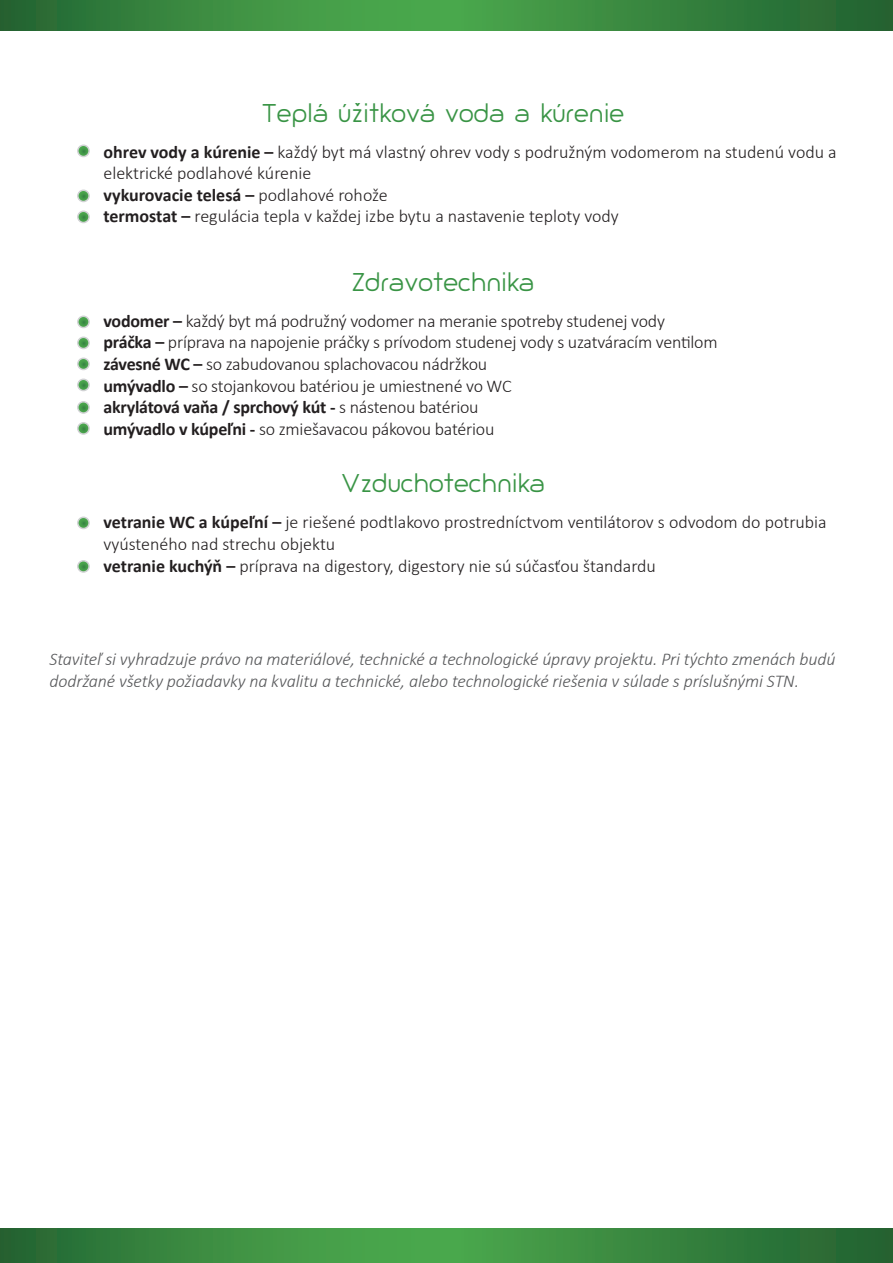
<style>
.page{position:relative;width:893px;height:1263px;background:#fff}
.page>*{position:absolute;margin:0;border:0;box-sizing:border-box;transform-origin:0 0}
.t1{font:24px "Giorgio";color:#399445}
.t2{font:300 18px/21.6px "Calibri";letter-spacing:-.015em;color:#231f20}
.t3{font:italic 300 18px/21.6px "Calibri";letter-spacing:-.01em;color:#57585a}
.s1{font-weight:700}
</style>
<div class="page">
<svg style="left:0;top:1228px;width:893px;height:35px;background:#38873f"></svg>
<svg style="left:0;top:0;width:893px;height:30px;background:#38873f"></svg>
<svg style="left:77px;top:144px;width:13px;height:13px"></svg>
<svg style="left:77px;top:189px;width:13px;height:13px"></svg>
<svg style="left:77px;top:210px;width:13px;height:13px"></svg>
<svg style="left:77px;top:315px;width:13px;height:13px"></svg>
<svg style="left:77px;top:336px;width:13px;height:13px"></svg>
<svg style="left:77px;top:357px;width:13px;height:13px"></svg>
<svg style="left:77px;top:378px;width:13px;height:13px"></svg>
<svg style="left:77px;top:401px;width:13px;height:13px"></svg>
<svg style="left:77px;top:422px;width:13px;height:13px"></svg>
<svg style="left:77px;top:516px;width:13px;height:13px"></svg>
<svg style="left:77px;top:560px;width:13px;height:13px"></svg>
<h1 class="t1" style="left:262px;top:98px;width:364px">Teplá úzitková voda a kúrenie</h1>
<p class="t2" style="left:104px;top:141px;width:735px"><span class="s1">ohrev vody a kúrenie –</span> každý byt má vlastný ohrev vody s podružným vodomerom na studenú vodu a elektrické podlahové kúrenie<br><span class="s1">vykurovacie telesá –</span> podlahové rohože<br><span class="s1">termostat –</span> regulácia tepla v každej izbe bytu a nastavenie teploty vody</p>
<h1 class="t1" style="left:354px;top:98px;width:8px">ˇ</h1>
<h1 class="t1" style="left:352px;top:267px;width:184px">Zdravotechnika</h1>
<p class="t2" style="left:104px;top:310px;width:616px"><span class="s1">vodomer –</span> každý byt má podružný vodomer na meranie spotreby studenej vody <span class="s1">práčka –</span> príprava na napojenie práčky s prívodom studenej vody s uzatváracím ventilom <span class="s1">závesné WC –</span> so zabudovanou splachovacou nádržkou<br><span class="s1">umývadlo –</span> so stojankovou batériou je umiestnené vo WC<br><span class="s1">akrylátová vaňa / sprchový kút -</span> s nástenou batériou<br><span class="s1">umývadlo v kúpeľni -</span> so zmiešavacou pákovou batériou</p>
<h1 class="t1" style="left:342px;top:469px;width:205px">Vzduchotechnika</h1>
<p class="t2" style="left:104px;top:511px;width:725px"><span class="s1">vetranie WC a kúpeľní –</span> je riešené podtlakovo prostredníctvom ventilátorov s odvodom do potrubia vyústeného nad strechu objektu<br><span class="s1">vetranie kuchýň –</span> príprava na digestory, digestory nie sú súčasťou štandardu</p>
<p class="t3" style="left:50px;top:648px;width:788px">Staviteľ si vyhradzuje právo na materiálové, technické a technologické úpravy projektu. Pri týchto zmenách budú dodržané všetky požiadavky na kvalitu a technické, alebo technologické riešenia v súlade s príslušnými STN.</p>
</div>
